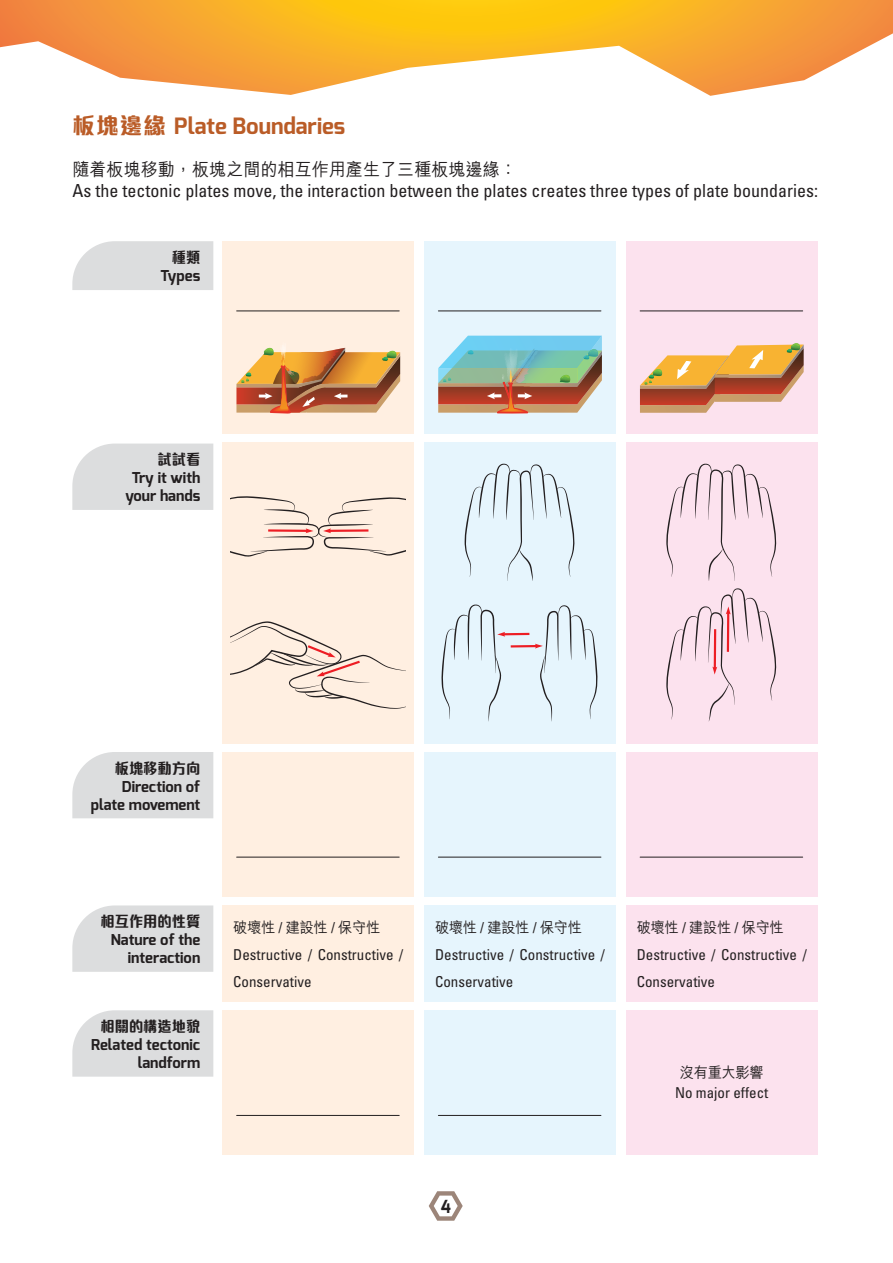
<style>
.page{position:relative;width:893px;height:1263px;background:#fff}
.page>*{position:absolute;margin:0;border:0;box-sizing:border-box;transform-origin:0 0}
.t1{font:700 22.5px "Exo";color:#ba5c27}
.t2{font:condensed 18px "Univers LT Std";color:#231f20}
.t3{font:500 18px "M Hei HK";color:#231f20;scale:.95 1}
.t4{font:700 18px "Exo";color:#231f20;scale:.9 1}
.t5{font:condensed 15px/27px "Univers LT Std";color:#231f20}
.t6{font:700 15px/18px "Exo";color:#231f20;text-align:right}
.t7{font:500 15px "M Hei HK";letter-spacing:-.025em;color:#231f20;scale:.95 1}
.t8{font:800 15px "M Elle HK";color:#231f20;scale:.95 1}
.s1{font-family:"M Elle HK";font-weight:800}
</style>
<div class="page">
<svg style="left:429px;top:1191px;width:34px;height:30px"></svg>
<div style="left:424px;top:241px;width:192px;height:193px;background:#e6f5fd"></div>
<div style="left:424px;top:752px;width:192px;height:145px;background:#e6f5fd"></div>
<div style="left:424px;top:1010px;width:192px;height:145px;background:#e6f5fd"></div>
<div style="left:424px;top:905px;width:192px;height:97px;background:#e6f5fd"></div>
<svg style="left:438px;top:336px;width:164px;height:78px;background:#9aa394"></svg>
<div style="left:72px;top:241px;width:141px;height:49px;background:#dcddde"></div>
<div style="left:72px;top:444px;width:141px;height:66px;background:#dcddde"></div>
<div style="left:72px;top:752px;width:141px;height:66px;background:#dcddde"></div>
<div style="left:72px;top:905px;width:141px;height:67px;background:#dcddde"></div>
<svg style="left:72px;top:1010px;width:141px;height:67px;background:#dddedf"></svg>
<div style="left:223px;top:241px;width:191px;height:193px;background:#ffefe1"></div>
<div style="left:223px;top:752px;width:191px;height:145px;background:#ffefe1"></div>
<div style="left:223px;top:1010px;width:191px;height:145px;background:#ffefe1"></div>
<div style="left:223px;top:905px;width:191px;height:97px;background:#ffefe1"></div>
<div style="left:626px;top:241px;width:191px;height:193px;background:#fce2ee"></div>
<div style="left:626px;top:752px;width:191px;height:145px;background:#fce2ee"></div>
<div style="left:626px;top:1010px;width:191px;height:145px;background:#fce2ee"></div>
<div style="left:626px;top:905px;width:191px;height:97px;background:#fce2ee"></div>
<hr style="left:237px;top:1115px;width:162px;height:1px;background:#231f20">
<hr style="left:438px;top:1115px;width:163px;height:1px;background:#231f20">
<hr style="left:237px;top:857px;width:162px;height:1px;background:#231f20">
<hr style="left:438px;top:857px;width:163px;height:1px;background:#231f20">
<hr style="left:640px;top:857px;width:163px;height:1px;background:#231f20">
<hr style="left:237px;top:311px;width:162px;height:1px;background:#231f20">
<hr style="left:438px;top:311px;width:163px;height:1px;background:#231f20">
<hr style="left:640px;top:311px;width:163px;height:1px;background:#231f20">
<svg style="left:640px;top:343px;width:164px;height:70px"></svg>
<div style="left:424px;top:442px;width:192px;height:301px;background:#e6f5fd"></div>
<svg style="left:465px;top:464px;width:110px;height:117px"></svg>
<svg style="left:441px;top:604px;width:157px;height:117px"></svg>
<div style="left:626px;top:442px;width:191px;height:301px;background:#fce2ee"></div>
<svg style="left:666px;top:464px;width:111px;height:117px"></svg>
<svg style="left:666px;top:588px;width:111px;height:133px"></svg>
<div style="left:223px;top:442px;width:191px;height:301px;background:#ffefe1"></div>
<svg style="left:231px;top:346px;width:175px;height:363px"></svg>
<svg style="left:0;top:0;width:893px;height:96px"></svg>
<h1 class="t1" style="left:73px;top:111px;width:274px"><span class="s1">板塊邊緣</span> Plate Boundaries</h1>
<p class="t3" style="left:72px;top:157px;width:470px">隨着板塊移動，板塊之間的相互作用產生了三種板塊邊緣：</p>
<p class="t2" style="left:72px;top:179px;width:747px">As the tectonic plates move, the interaction between the plates creates three types of plate boundaries:</p>
<p class="t8" style="left:172px;top:246px;width:32px">種類</p>
<p class="t6" style="left:160px;top:267px;width:41px">Types</p>
<p class="t8" style="left:158px;top:448px;width:47px">試試看</p>
<p class="t6" style="left:125px;top:469px;width:76px;text-align:center">Try it with your hands</p>
<p class="t8" style="left:115px;top:757px;width:91px">板塊移動方向</p>
<p class="t6" style="left:91px;top:777px;width:111px">Direction of plate movement</p>
<p class="t8" style="left:101px;top:910px;width:106px">相互作用的性質</p>
<p class="t6" style="left:111px;top:931px;width:91px">Nature of the interaction</p>
<p class="t8" style="left:101px;top:1015px;width:106px">相關的構造地貌</p>
<p class="t6" style="left:91px;top:1036px;width:111px">Related tectonic landform</p>
<p class="t7" style="left:233px;top:916px;width:156px">破壞性 / 建設性 / 保守性</p>
<p class="t5" style="left:233px;top:941px;width:172px">Destructive / Constructive /<br>Conservative</p>
<p class="t7" style="left:435px;top:916px;width:156px">破壞性 / 建設性 / 保守性</p>
<p class="t5" style="left:435px;top:941px;width:172px">Destructive / Constructive /<br>Conservative</p>
<p class="t7" style="left:637px;top:916px;width:156px">破壞性 / 建設性 / 保守性</p>
<p class="t5" style="left:637px;top:941px;width:172px">Destructive / Constructive /<br>Conservative</p>
<p class="t7" style="left:680px;top:1062px;width:90px">沒有重大影響</p>
<p class="t5" style="left:675px;top:1079px;width:95px">No major effect</p>
<p class="t4" style="left:441px;top:1195px;width:13px">4</p>
</div>
